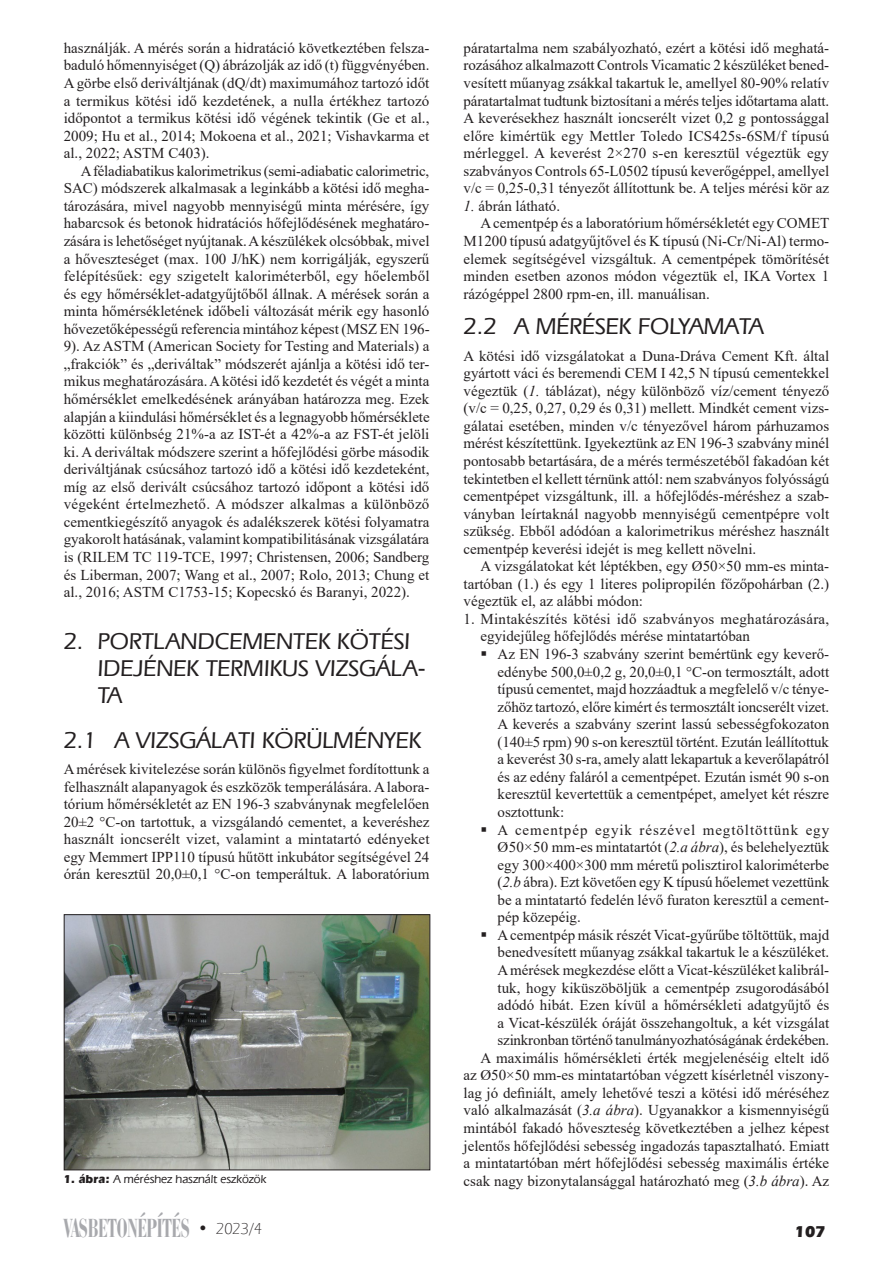
<style>
.page{position:relative;width:893px;height:1263px;background:#fff}
.page>*{position:absolute;margin:0;border:0;box-sizing:border-box;transform-origin:0 0}
.t1{font:27px "Bauer Bodoni BCHU Bold Condensed";color:#a8a9ad;scale:.75 1}
._1__cim_2_soros{font:24px/27px "Eras Med HU Medium";color:#231f20}
._2dik_alcim{font:24px "Eras Med HU Medium";color:#231f20}
.t2{font:16.5px "Eras HU Bold";color:#231f20}
.List_Paragraph{font:15px/17.5px "Times New Roman";color:#231f20;text-align:justify}
.List_Paragraph-2{font:15px/17.5px "Times New Roman";letter-spacing:.02em;color:#231f20}
.Ábra_szoveg{font:12px "Eras Med HU Medium";color:#231f20}
.s1{font-style:italic}
.s2{font-family:"Eras HU Bold"}
.s3{font-family:"Eras HU Bold";font-size:16.5px;color:#231f20}
.s4{font-family:"Eras Lt HU Light";font-size:16.5px;color:#231f20}
</style>
<div class="page">
<img style="left:66px;top:916px;width:362px;height:252px">
<div style="left:64px;top:914px;width:366px;height:256px;border:1px solid #231f20"></div>
<p class="List_Paragraph" style="left:64px;top:39px;width:367px">használják. A mérés során a hidratáció következtében felsza&shy;baduló hőmennyiséget (Q) ábrázolják az idő (t) függvényében.<br>A görbe első deriváltjának (dQ/dt) maximumához tartozó időt a termikus kötési idő kezdetének, a nulla értékhez tartozó időpontot a termikus kötési idő végének tekintik (Ge et al., 2009; Hu et al., 2014; Mokoena et al., 2021; Vishavkarma et al., 2022; ASTM C403).</p>
<p class="List_Paragraph" style="left:64px;top:162px;width:367px;text-indent:17px">A féladiabatikus kalorimetrikus (semi-adiabatic calorimetric, SAC) módszerek alkalmasak a leginkább a kötési idő megha&shy;tározására, mivel nagyobb mennyiségű minta mérésére, így habarcsok és betonok hidratációs hőfejlődésének meghatáro&shy;zására is lehetőséget nyújtanak. A készülékek olcsóbbak, mivel a hőveszteséget (max. 100 J/hK) nem korrigálják, egyszerű felépítésűek: egy szigetelt kaloriméterből, egy hőelemből és egy hőmérséklet-adatgyűjtőből állnak. A mérések során a minta hőmérsékletének időbeli változását mérik egy hasonló hővezetőképességű referencia mintához képest (MSZ EN 196- 9). Az ASTM (American Society for Testing and Materials) a „frakciók” és „deriváltak” módszerét ajánlja a kötési idő ter&shy;mikus meghatározására. A kötési idő kezdetét és végét a minta hőmérséklet emelkedésének arányában határozza meg. Ezek alapján a kiindulási hőmérséklet és a legnagyobb hőmérséklete közötti különbség 21%-a az IST-ét a 42%-a az FST-ét jelöli ki. A deriváltak módszere szerint a hőfejlődési görbe második deriváltjának csúcsához tartozó idő a kötési idő kezdeteként, míg az első derivált csúcsához tartozó időpont a kötési idő végeként értelmezhető. A módszer alkalmas a különböző cementkiegészítő anyagok és adalékszerek kötési folyamatra gyakorolt hatásának, valamint kompatibilitásának vizsgálatára is (RILEM TC 119-TCE, 1997; Christensen, 2006; Sandberg és Liberman, 2007; Wang et al., 2007; Rolo, 2013; Chung et al., 2016; ASTM C1753-15; Kopecskó és Baranyi, 2022).</p>
<p class="_1__cim_2_soros" style="left:98px;top:627px;width:329px;text-indent:-34px">2. PORTLANDCEMENTEK KÖTÉSI<br>IDEJÉNEK TERMIKUS VIZSGÁLA-<br>TA</p>
<p class="_2dik_alcim" style="left:64px;top:725px;width:359px">2.1 A VIZSGÁLATI KÖRÜLMÉNYEK</p>
<p class="List_Paragraph" style="left:64px;top:760px;width:367px">A mérések kivitelezése során különös figyelmet fordítottunk a felhasznált alapanyagok és eszközök temperálására. A labora&shy;tórium hőmérsékletét az EN 196-3 szabványnak megfelelően 20±2 °C-on tartottuk, a vizsgálandó cementet, a keveréshez használt ioncserélt vizet, valamint a mintatartó edényeket egy Memmert IPP110 típusú hűtött inkubátor segítségével 24 órán keresztül 20,0±0,1 °C-on temperáltuk. A laboratórium</p>
<p class="List_Paragraph" style="left:463px;top:39px;width:367px">páratartalma nem szabályozható, ezért a kötési idő meghatá&shy;rozásához alkalmazott Controls Vicamatic 2 készüléket bened&shy;vesített műanyag zsákkal takartuk le, amellyel 80-90% relatív páratartalmat tudtunk biztosítani a mérés teljes időtartama alatt.<br>A keverésekhez használt ioncserélt vizet 0,2 g pontossággal előre kimértük egy Mettler Toledo ICS425s-6SM/f típusú mérleggel. A keverést 2×270 s-en keresztül végeztük egy szabványos Controls 65-L0502 típusú keverőgéppel, amellyel v/c = 0,25-0,31 tényezőt állítottunk be. A teljes mérési kör az</p>
<p class="List_Paragraph" style="left:463px;top:197px;width:98px"><span class="s1">1.</span> ábrán látható.</p>
<p class="List_Paragraph" style="left:463px;top:214px;width:367px;text-indent:17px">A cementpép és a laboratórium hőmérsékletét egy COMET M1200 típusú adatgyűjtővel és K típusú (Ni-Cr/Ni-Al) termo&shy;elemek segítségével vizsgáltuk. A cementpépek tömörítését minden esetben azonos módon végeztük el, IKA Vortex 1 rázógéppel 2800 rpm-en, ill. manuálisan.</p>
<p class="_2dik_alcim" style="left:463px;top:312px;width:302px">2.2 A MÉRÉSEK FOLYAMATA</p>
<p class="List_Paragraph" style="left:463px;top:346px;width:367px">A kötési idő vizsgálatokat a Duna-Dráva Cement Kft. által gyártott váci és beremendi CEM I 42,5 N típusú cementekkel végeztük (<span class="s1">1.</span> táblázat), négy különböző víz/cement tényező (v/c = 0,25, 0,27, 0,29 és 0,31) mellett. Mindkét cement vizs&shy;gálatai esetében, minden v/c tényezővel három párhuzamos mérést készítettünk. Igyekeztünk az EN 196-3 szabvány minél pontosabb betartására, de a mérés természetéből fakadóan két tekintetben el kellett térnünk attól: nem szabványos folyósságú cementpépet vizsgáltunk, ill. a hőfejlődés-méréshez a szab&shy;ványban leírtaknál nagyobb mennyiségű cementpépre volt szükség. Ebből adódóan a kalorimetrikus méréshez használt cementpép keverési idejét is meg kellett növelni.</p>
<p class="List_Paragraph" style="left:463px;top:557px;width:367px;text-indent:17px">A vizsgálatokat két léptékben, egy Ø50×50 mm-es minta&shy;tartóban (1.) és egy 1 literes polipropilén főzőpohárban (2.) végeztük el, az alábbi módon:</p>
<p class="List_Paragraph-2" style="left:480px;top:610px;width:350px;text-indent:-17px">1. Mintakészítés kötési idő szabványos meghatározására, egyidejűleg hőfejlődés mérése mintatartóban</p>
<p class="List_Paragraph" style="left:497px;top:645px;width:333px;text-indent:-17px">▪ Az EN 196-3 szabvány szerint bemértünk egy keverő&shy;edénybe 500,0±0,2 g, 20,0±0,1 °C-on termosztált, adott típusú cementet, majd hozzáadtuk a megfelelő v/c ténye&shy;zőhöz tartozó, előre kimért és termosztált ioncserélt vizet.<br>A keverés a szabvány szerint lassú sebességfokozaton (140±5 rpm) 90 s-on keresztül történt. Ezután leállítottuk a keverést 30 s-ra, amely alatt lekapartuk a keverőlapátról és az edény faláról a cementpépet. Ezután ismét 90 s-on keresztül kevertettük a cementpépet, amelyet két részre osztottunk:</p>
<p class="List_Paragraph" style="left:497px;top:820px;width:333px;text-indent:-17px">▪ A cementpép egyik részével megtöltöttünk egy Ø50×50 mm-es mintatartót (<span class="s1">2.a ábra</span>), és belehelyeztük egy 300×400×300 mm méretű polisztirol kaloriméterbe (<span class="s1">2.b</span> ábra). Ezt követően egy K típusú hőelemet vezettünk be a mintatartó fedelén lévő furaton keresztül a cement&shy;pép közepéig.</p>
<p class="List_Paragraph" style="left:497px;top:925px;width:333px;text-indent:-17px">▪ A cementpép másik részét Vicat-gyűrűbe töltöttük, majd benedvesített műanyag zsákkal takartuk le a készüléket.<br>A mérések megkezdése előtt a Vicat-készüléket kalibrál&shy;tuk, hogy kiküszöböljük a cementpép zsugorodásából adódó hibát. Ezen kívül a hőmérsékleti adatgyűjtő és a Vicat-készülék óráját összehangoltuk, a két vizsgálat szinkronban történő tanulmányozhatóságának érdekében.</p>
<p class="List_Paragraph" style="left:463px;top:1048px;width:367px;text-indent:17px">A maximális hőmérsékleti érték megjelenéséig eltelt idő az Ø50×50 mm-es mintatartóban végzett kísérletnél viszony&shy;lag jó definiált, amely lehetővé teszi a kötési idő méréséhez való alkalmazását (<span class="s1">3.a ábra</span>). Ugyanakkor a kismennyiségű mintából fakadó hőveszteség következtében a jelhez képest jelentős hőfejlődési sebesség ingadozás tapasztalható. Emiatt a mintatartóban mért hőfejlődési sebesség maximális értéke</p>
<p class="Ábra_szoveg" style="left:64px;top:1172px;width:204px"><span class="s2">1. ábra:</span> A méréshez használt eszközök</p>
<p class="List_Paragraph" style="left:463px;top:1171px;width:367px">csak nagy bizonytalansággal határozható meg (<span class="s1">3.b ábra</span>). Az</p>
<h1 class="t1" style="left:64px;top:1211px;width:266px">VASBETONÉPÍTÉS <span class="s3">•</span> <span class="s4">2023/4</span></h1>
<p class="t2" style="left:795px;top:1221px;width:32px">107</p>
</div>
